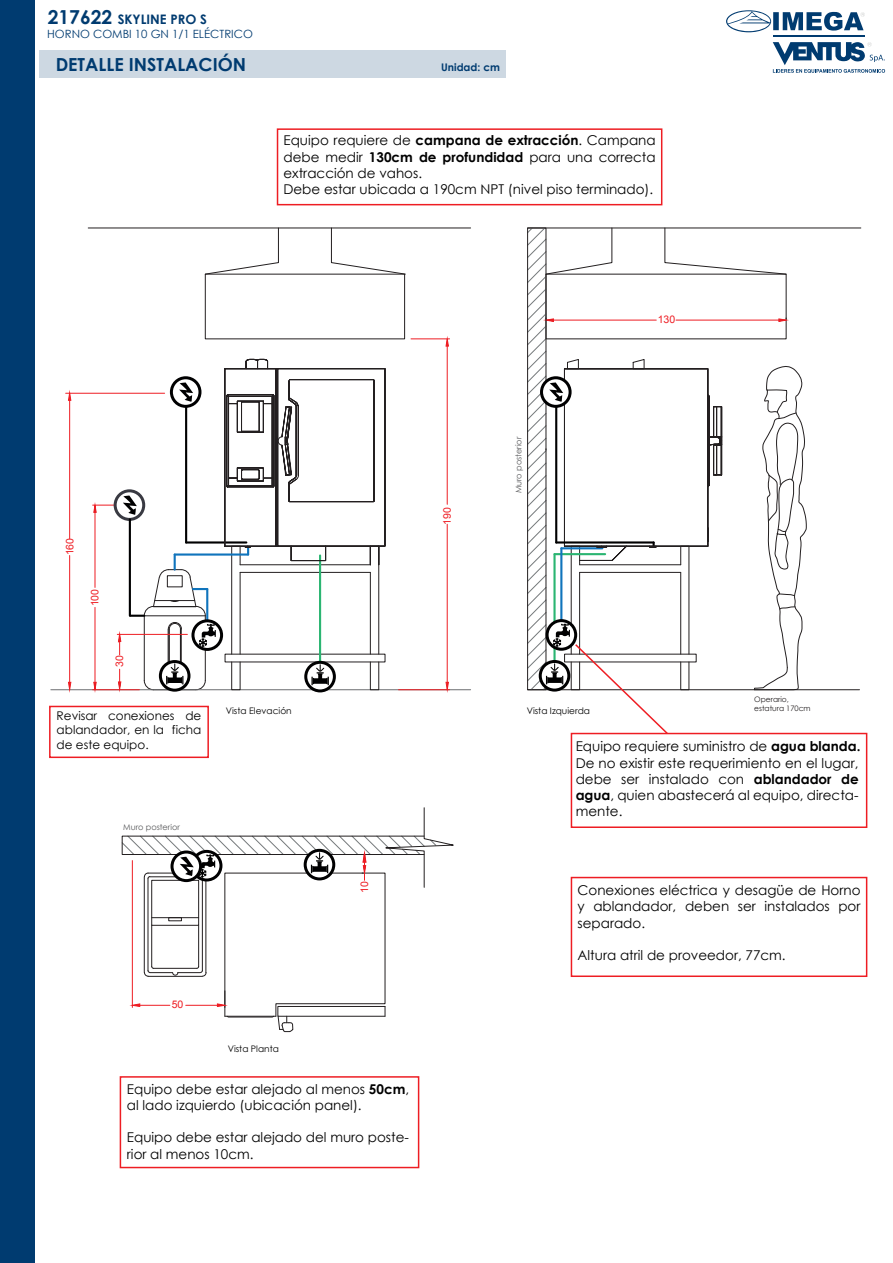
<style>
.page{position:relative;width:893px;height:1263px;background:#fff}
.page>*{position:absolute;margin:0;border:0;box-sizing:border-box;transform-origin:0 0}
.t1{font:700 18px "Century Gothic";color:#003b70}
.t2{font:13.5px/16.2px "Century Gothic";color:#000001}
.t3{font:700 13.05px "Century Gothic";color:#003b70}
.t4{font:12px/14.4px "Century Gothic";color:#000001;text-align:justify}
.t5{font:11.4px "Century Gothic";color:#003b70}
.t6{font:10.5px "Arial";color:#ee1d23}
.t7{font:700 10.5px "Century Gothic";color:#003b70}
.t8{font:9px "Century Gothic";color:#000001}
.t9{font:8.1px "Century Gothic";color:#57585a}
.t10{font:7.5px/9px "Century Gothic";color:#231f20}
.s1{font-size:19.2px}
.s2{font-weight:700}
</style>
<div class="page">
<div style="left:40px;top:50px;width:466px;height:27px;background:#cdd8e2"></div>
<svg style="left:198px;top:680px;width:8px;height:9px"></svg>
<hr style="left:205px;top:616px;width:1px;height:64px;background:#231f20">
<hr style="left:144px;top:616px;width:1px;height:64px;background:#231f20">
<svg style="left:144px;top:680px;width:8px;height:9px"></svg>
<hr style="left:169px;top:629px;width:1px;height:42px;background:#231f20">
<hr style="left:168px;top:629px;width:1px;height:42px;background:#231f20">
<hr style="left:180px;top:629px;width:1px;height:42px;background:#231f20">
<hr style="left:181px;top:629px;width:1px;height:42px;background:#231f20">
<hr style="left:88px;top:228px;width:383px;height:1px;background:#231f20">
<svg style="left:331px;top:227px;width:75px;height:48px"></svg>
<hr style="left:51px;top:689px;width:420px;height:1px;background:#6c6d70">
<hr style="left:93px;top:689px;width:46px;height:1px;background:#ee1d23">
<hr style="left:95px;top:607px;width:1px;height:75px;background:#ee1d23">
<hr style="left:95px;top:512px;width:1px;height:75px;background:#ee1d23">
<svg style="left:93px;top:681px;width:4px;height:12px"></svg>
<svg style="left:68px;top:390px;width:4px;height:11px"></svg>
<svg style="left:68px;top:681px;width:4px;height:12px"></svg>
<svg style="left:93px;top:500px;width:22px;height:13px"></svg>
<div style="left:231px;top:662px;width:9px;height:28px;border:1px solid #231f20"></div>
<div style="left:370px;top:662px;width:9px;height:28px;border:1px solid #231f20"></div>
<svg style="left:204px;top:227px;width:75px;height:48px"></svg>
<hr style="left:117px;top:634px;width:70px;height:1px;background:#ee1d23">
<svg style="left:118px;top:669px;width:4px;height:24px"></svg>
<svg style="left:118px;top:631px;width:4px;height:24px"></svg>
<hr style="left:411px;top:338px;width:39px;height:1px;background:#ee1d23">
<hr style="left:398px;top:689px;width:52px;height:1px;background:#ee1d23">
<hr style="left:447px;top:346px;width:1px;height:158px;background:#ee1d23">
<hr style="left:447px;top:524px;width:1px;height:158px;background:#ee1d23">
<svg style="left:445px;top:336px;width:4px;height:11px"></svg>
<svg style="left:445px;top:681px;width:4px;height:12px"></svg>
<hr style="left:528px;top:228px;width:333px;height:1px;background:#231f20">
<hr style="left:528px;top:689px;width:331px;height:1px;background:#231f20">
<div style="left:0;top:0;width:35px;height:1263px;background:#003b70"></div>
<svg style="left:171px;top:378px;width:29px;height:28px"></svg>
<div style="left:170px;top:376px;width:31px;height:32px;border:3px solid #000001;border-radius:50%"></div>
<svg style="left:179px;top:382px;width:14px;height:20px"></svg>
<hr style="left:69px;top:398px;width:1px;height:141px;background:#ee1d23">
<hr style="left:69px;top:555px;width:1px;height:127px;background:#ee1d23">
<hr style="left:66px;top:393px;width:99px;height:1px;background:#ee1d23">
<hr style="left:185px;top:406px;width:2px;height:136px;background:#000001">
<hr style="left:186px;top:541px;width:60px;height:2px;background:#000001">
<svg style="left:114px;top:490px;width:30px;height:30px"></svg>
<div style="left:114px;top:489px;width:31px;height:32px;border:3px solid #393a42;border-radius:50%"></div>
<svg style="left:123px;top:495px;width:14px;height:20px"></svg>
<hr style="left:129px;top:519px;width:2px;height:97px;background:#000001">
<svg style="left:193px;top:621px;width:29px;height:28px"></svg>
<div style="left:191px;top:619px;width:32px;height:32px;border:3px solid #000001;border-radius:50%"></div>
<svg style="left:130px;top:554px;width:86px;height:93px"></svg>
<hr style="left:175px;top:553px;width:73px;height:3px;background:#1074bc">
<svg style="left:306px;top:662px;width:28px;height:29px"></svg>
<svg style="left:311px;top:665px;width:18px;height:20px"></svg>
<svg style="left:160px;top:661px;width:29px;height:29px"></svg>
<div style="left:159px;top:660px;width:31px;height:32px;border:3px solid #000001;border-radius:50%"></div>
<svg style="left:166px;top:663px;width:17px;height:21px"></svg>
<hr style="left:319px;top:555px;width:2px;height:106px;background:#2bb572">
<div style="left:304px;top:661px;width:32px;height:31px;border:3px solid #000001;border-radius:50%"></div>
<div style="left:49px;top:706px;width:160px;height:52px;border:2px solid #ee1d23"></div>
<svg style="left:121px;top:807px;width:333px;height:225px"></svg>
<div style="left:571px;top:733px;width:296px;height:95px;border:2px solid #ee1d23"></div>
<div style="left:120px;top:1076px;width:299px;height:92px;border:2px solid #ee1d23"></div>
<div style="left:571px;top:877px;width:296px;height:100px;border:2px solid #ee1d23"></div>
<div style="left:277px;top:128px;width:385px;height:77px;border:2px solid #ee1d23"></div>
<svg style="left:224px;top:358px;width:162px;height:297px"></svg>
<svg style="left:527px;top:227px;width:280px;height:509px"></svg>
<svg style="left:726px;top:10px;width:45px;height:22px"></svg>
<div style="left:773px;top:12px;width:6px;height:18px;background:#003b70"></div>
<svg style="left:783px;top:12px;width:82px;height:19px"></svg>
<hr style="left:773px;top:36px;width:92px;height:1px;background:#003b70">
<svg style="left:773px;top:42px;width:112px;height:31px"></svg>
<p class="t3" style="left:48px;top:9px;width:161px"><span class="s1">217622</span> SKYLINE PRO S</p>
<p class="t5" style="left:47px;top:26px;width:207px">HORNO COMBI 10 GN 1/1 ELÉCTRICO</p>
<h1 class="t1" style="left:56px;top:51px;width:192px">DETALLE INSTALACIÓN</h1>
<p class="t7" style="left:441px;top:60px;width:60px">Unidad: cm</p>
<p class="t2" style="left:283px;top:132px;width:374px">Equipo requiere de <span class="s2">campana de extracción</span>. Campana debe medir <span class="s2">130cm de profundidad</span> para una correcta extracción de vahos.<br>Debe estar ubicada a 190cm NPT (nivel piso terminado).</p>
<p class="t6" style="left:658px;top:313px;width:19px">130</p>
<p class="t6" style="left:63px;top:555px;width:19px;rotate:-90deg">160</p>
<p class="t6" style="left:88px;top:606px;width:19px;rotate:-90deg">100</p>
<p class="t6" style="left:113px;top:667px;width:13px;rotate:-90deg">30</p>
<p class="t4" style="left:57px;top:708px;width:146px">Revisar conexiones de ablandador, en la ficha de este equipo.</p>
<p class="t9" style="left:123px;top:822px;width:58px">Muro posterior</p>
<p class="t6" style="left:172px;top:998px;width:13px">50</p>
<p class="t6" style="left:440px;top:525px;width:19px;rotate:-90deg">190</p>
<p class="t9" style="left:513px;top:493px;width:58px;rotate:-90deg">Muro posterior</p>
<p class="t8" style="left:226px;top:705px;width:67px">Vista Elevación</p>
<p class="t8" style="left:527px;top:705px;width:65px">Vista Izquierda</p>
<p class="t10" style="left:754px;top:695px;width:58px">Operario, estatura 170cm</p>
<p class="t8" style="left:228px;top:1043px;width:53px">Vista Planta</p>
<p class="t6" style="left:358px;top:893px;width:13px;rotate:-90deg">10</p>
<p class="t2" style="left:576px;top:738px;width:286px">Equipo requiere suministro de <span class="s2">agua blanda.<br></span>De no existir este requerimiento en el lugar, debe ser instalado con <span class="s2">ablandador de agua</span>, quien abastecerá al equipo, directa&shy;mente.</p>
<p class="t2" style="left:578px;top:882px;width:284px;text-align:justify">Conexiones eléctrica y desagüe de Horno y ablandador, deben ser instalados por separado.</p>
<p class="t2" style="left:578px;top:947px;width:210px">Altura atril de proveedor, 77cm.</p>
<p class="t2" style="left:127px;top:1080px;width:284px">Equipo debe estar alejado al menos <span class="s2">50cm</span>, al lado izquierdo (ubicación panel).</p>
<p class="t2" style="left:127px;top:1129px;width:284px">Equipo debe estar alejado del muro poste&shy;rior al menos 10cm.</p>
</div>
